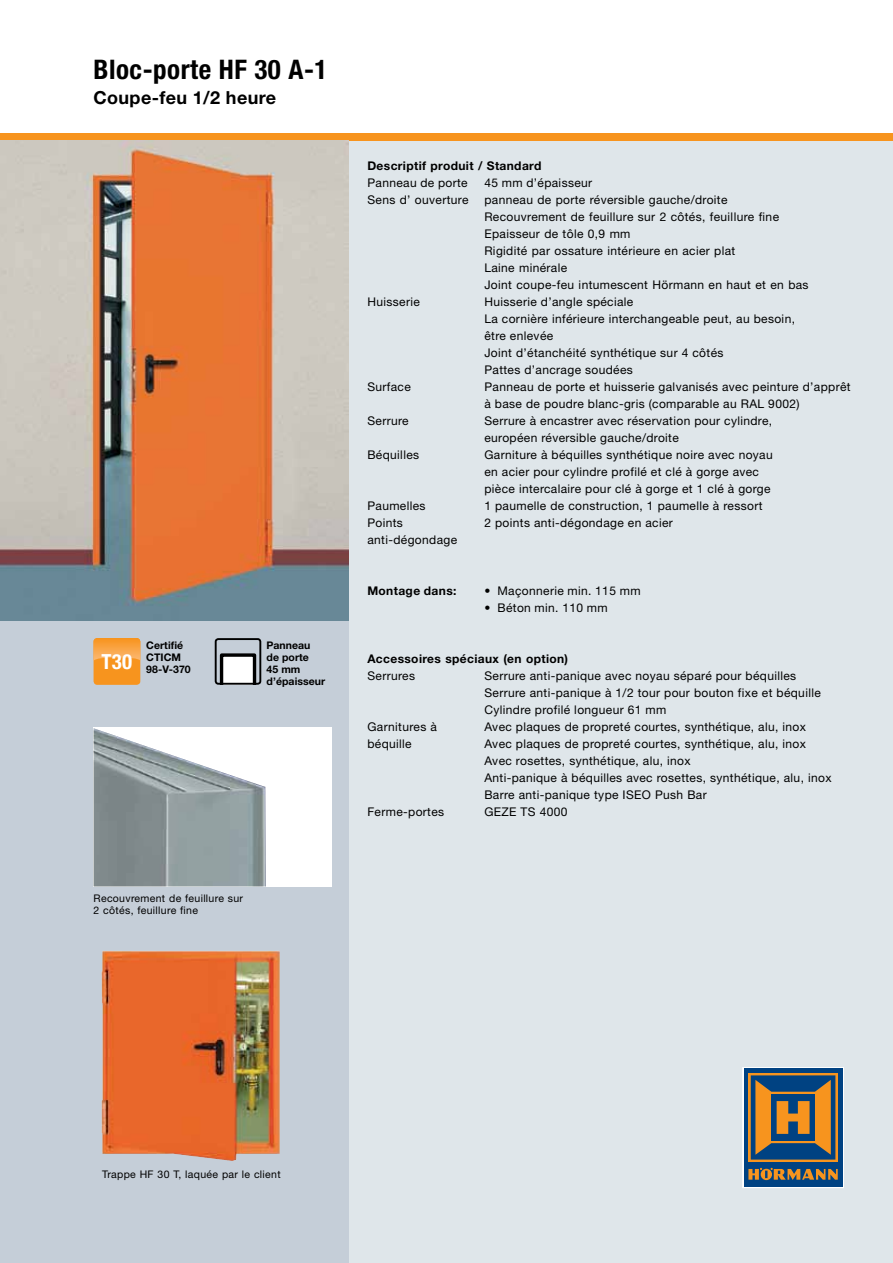
<style>
.page{position:relative;width:893px;height:1263px;background:#fff}
.page>*{position:absolute;margin:0;border:0;box-sizing:border-box;transform-origin:0 0}
.t1{font:700 condensed 27px "Hoermann Helvetica Neue";letter-spacing:.02em;color:#000}
.t2{font:700 18px "Hoermann Helvetica Neue";letter-spacing:.02em;color:#000}
.t3{font:12px/17px "Hoermann Helvetica Neue Rm";letter-spacing:.03em;color:#000}
.t4{font:700 12px "Hoermann Helvetica Neue";letter-spacing:.03em;color:#000}
.t5{font:10.5px/12.8px "Hoermann Helvetica Neue Rm";letter-spacing:.03em;color:#000}
.t6{font:700 10.5px/12px "Hoermann Helvetica Neue";letter-spacing:.005em;color:#000}
</style>
<div class="page">
<div style="left:0;top:138px;width:893px;height:1125px;background:#dfe6ea"></div>
<div style="left:0;top:133px;width:893px;height:7px;background:#f7941e"></div>
<div style="left:742px;top:1067px;width:101px;height:121px;border:2px solid #fff"></div>
<div style="left:744px;top:1068px;width:98px;height:118px;background:#004282"></div>
<svg style="left:748px;top:1073px;width:90px;height:89px"></svg>
<div style="left:751px;top:1075px;width:84px;height:84px;background:#004282"></div>
<svg style="left:755px;top:1080px;width:76px;height:75px"></svg>
<svg style="left:748px;top:1168px;width:90px;height:12px"></svg>
<div style="left:0;top:621px;width:349px;height:642px;background:#c5ced8"></div>
<img style="left:0;top:140px;width:349px;height:481px">
<img style="left:101px;top:951px;width:179px;height:210px">
<div style="left:94px;top:727px;width:238px;height:159px;background:#fff"></div>
<img style="left:94px;top:728px;width:172px;height:158px">
<svg style="left:220px;top:653px;width:36px;height:29px"></svg>
<div style="left:215px;top:638px;width:46px;height:47px;border:2px solid #000;border-radius:3px"></div>
<div style="left:94px;top:638px;width:46px;height:47px;background:#f7941e;border-radius:4px"></div>
<svg style="left:94px;top:638px;width:46px;height:22px"></svg>
<h1 class="t1" style="left:94px;top:51px;width:235px">Bloc-porte HF 30 A-1</h1>
<h2 class="t2" style="left:94px;top:85px;width:184px">Coupe-feu 1/2 heure</h2>
<p class="t6" style="left:146px;top:638px;width:39px">Certifié</p>
<p class="t6" style="left:146px;top:650px;width:36px">CTICM</p>
<p class="t6" style="left:102px;top:662px;width:91px"><sup>T30</sup> 98-V-370</p>
<p class="t6" style="left:267px;top:638px;width:60px">Panneau de porte<br>45 mm d’épaisseur</p>
<p class="t5" style="left:94px;top:891px;width:151px">Recouvrement de feuillure sur<br>2 côtés, feuillure fine</p>
<p class="t4" style="left:367px;top:157px;width:175px">Descriptif produit / Standard</p>
<p class="t3" style="left:367px;top:174px;width:102px">Panneau de porte</p>
<p class="t3" style="left:484px;top:174px;width:109px">45 mm d’épaisseur</p>
<p class="t3" style="left:367px;top:191px;width:103px">Sens d’ ouverture</p>
<p class="t3" style="left:484px;top:191px;width:326px">panneau de porte réversible gauche/droite Recouvrement de feuillure sur 2 côtés, feuillure fine Epaisseur de tôle 0,9 mm<br>Rigidité par ossature intérieure en acier plat<br>Laine minérale<br>Joint coupe-feu intumescent Hörmann en haut et en bas</p>
<p class="t3" style="left:367px;top:293px;width:54px">Huisserie</p>
<p class="t3" style="left:484px;top:293px;width:312px">Huisserie d’angle spéciale<br>La cornière inférieure interchangeable peut, au besoin, être enlevée<br>Joint d’étanchéité synthétique sur 4 côtés<br>Pattes d’ancrage soudées</p>
<p class="t3" style="left:367px;top:378px;width:45px">Surface</p>
<p class="t3" style="left:484px;top:378px;width:368px">Panneau de porte et huisserie galvanisés avec peinture d’apprêt à base de poudre blanc-gris (comparable au RAL 9002)</p>
<p class="t3" style="left:367px;top:412px;width:43px">Serrure</p>
<p class="t3" style="left:484px;top:412px;width:289px">Serrure à encastrer avec réservation pour cylindre, européen réversible gauche/droite</p>
<p class="t3" style="left:367px;top:446px;width:53px">Béquilles</p>
<p class="t3" style="left:484px;top:446px;width:290px">Garniture à béquilles synthétique noire avec noyau en acier pour cylindre profilé et clé à gorge avec pièce intercalaire pour clé à gorge et 1 clé à gorge</p>
<p class="t3" style="left:367px;top:497px;width:60px">Paumelles</p>
<p class="t3" style="left:484px;top:497px;width:280px">1 paumelle de construction, 1 paumelle à ressort</p>
<p class="t3" style="left:367px;top:514px;width:37px">Points</p>
<p class="t3" style="left:484px;top:514px;width:190px">2 points anti-dégondage en acier</p>
<p class="t3" style="left:367px;top:531px;width:91px">anti-dégondage</p>
<p class="t4" style="left:367px;top:582px;width:91px">Montage dans:</p>
<p class="t3" style="left:484px;top:582px;width:158px">• Maçonnerie min. 115 mm</p>
<p class="t3" style="left:484px;top:599px;width:125px">• Béton min. 110 mm</p>
<p class="t4" style="left:367px;top:650px;width:202px">Accessoires spéciaux (en option)</p>
<p class="t3" style="left:367px;top:667px;width:49px">Serrures</p>
<p class="t3" style="left:484px;top:667px;width:338px">Serrure anti-panique avec noyau séparé pour béquilles<br>Serrure anti-panique à 1/2 tour pour bouton fixe et béquille<br>Cylindre profilé longueur 61 mm</p>
<p class="t3" style="left:367px;top:718px;width:71px">Garnitures à</p>
<p class="t3" style="left:484px;top:718px;width:323px">Avec plaques de propreté courtes, synthétique, alu, inox</p>
<p class="t3" style="left:367px;top:735px;width:46px">béquille</p>
<p class="t3" style="left:484px;top:735px;width:349px">Avec plaques de propreté courtes, synthétique, alu, inox Avec rosettes, synthétique, alu, inox<br>Anti-panique à béquilles avec rosettes, synthétique, alu, inox Barre anti-panique type ISEO Push Bar</p>
<p class="t3" style="left:367px;top:803px;width:78px">Ferme-portes</p>
<p class="t3" style="left:484px;top:803px;width:85px">GEZE TS 4000</p>
<p class="t5" style="left:102px;top:1167px;width:180px">Trappe HF 30 T, laquée par le client</p>
</div>
